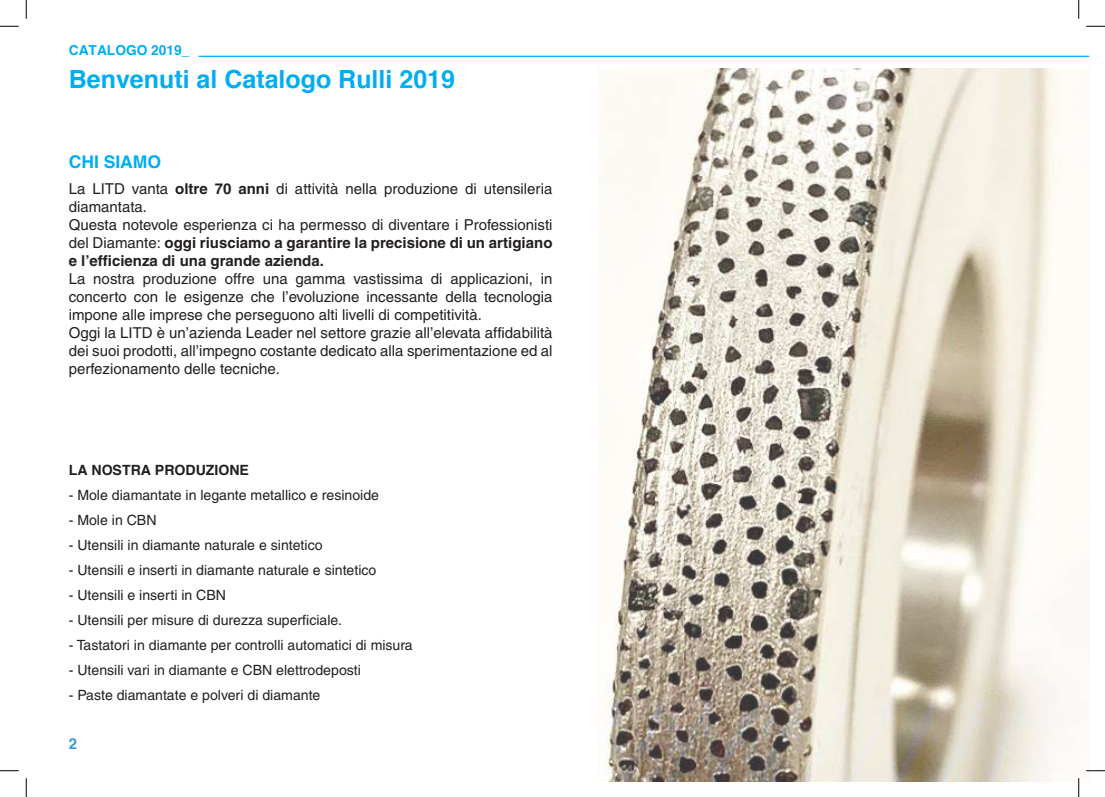
<style>
.page{position:relative;width:1105px;height:797px;background:#fff}
.page>*{position:absolute;margin:0;border:0;box-sizing:border-box;transform-origin:0 0}
.t1{font:700 25px "Helvetica";color:#00aeef}
.t2{font:700 17.5px "Helvetica";color:#00aeef}
.t3{font:15px/18px "Helvetica";color:#231f20}
.t4{font:700 15px/18px "Helvetica CE";color:#231f20}
.t5{font:700 15px "Helvetica";color:#379ad5}
.t6{font:14.12px "Helvetica";color:#231f20}
.t7{font:700 14.12px "Helvetica";color:#231f20}
.t8{font:700 13.75px "Helvetica";color:#00aeef}
.s1{font-family:"Helvetica CE";font-weight:700}
.s2{font-family:"Helvetica";font-weight:400}
</style>
<div class="page">
<img style="left:598px;top:69px;width:491px;height:712px">
<hr style="left:198px;top:56px;width:891px;height:1px;background:#00aeef">
<svg style="left:0;top:25px;width:19px;height:2px"></svg>
<svg style="left:1086px;top:25px;width:19px;height:2px"></svg>
<svg style="left:0;top:770px;width:19px;height:1px"></svg>
<svg style="left:1086px;top:770px;width:19px;height:1px"></svg>
<svg style="left:25px;top:0;width:2px;height:19px"></svg>
<svg style="left:25px;top:778px;width:2px;height:19px"></svg>
<svg style="left:1078px;top:0;width:1px;height:19px"></svg>
<svg style="left:1078px;top:778px;width:1px;height:19px"></svg>
<p class="t8" style="left:69px;top:45px;width:122px">CATALOGO 2019_</p>
<h1 class="t1" style="left:69px;top:69px;width:388px">Benvenuti al Catalogo Rulli 2019</h1>
<p class="t2" style="left:69px;top:155px;width:94px">CHI SIAMO</p>
<p class="t3" style="left:69px;top:179px;width:485px">La LITD vanta <span class="s1">oltre 70 anni</span> di attività nella produzione di utensileria diamantata.<br>Questa notevole esperienza ci ha permesso di diventare i Professionisti</p>
<p class="t4" style="left:69px;top:233px;width:485px"><span class="s2">del Diamante:</span> oggi riusciamo a garantire la precisione di un artigiano e l’efficienza di una grande azienda.</p>
<p class="t3" style="left:69px;top:269px;width:485px">La nostra produzione offre una gamma vastissima di applicazioni, in concerto con le esigenze che l’evoluzione incessante della tecnologia impone alle imprese che perseguono alti livelli di competitività.<br>Oggi la LITD è un’azienda Leader nel settore grazie all’elevata affidabilità dei suoi prodotti, all’impegno costante dedicato alla sperimentazione ed al perfezionamento delle tecniche.</p>
<p class="t7" style="left:69px;top:464px;width:182px">LA NOSTRA PRODUZIONE</p>
<p class="t6" style="left:69px;top:486px;width:312px">- Mole diamantate in legante metallico e resinoide</p>
<p class="t6" style="left:69px;top:511px;width:89px">- Mole in CBN</p>
<p class="t6" style="left:69px;top:536px;width:255px">- Utensili in diamante naturale e sintetico</p>
<p class="t6" style="left:69px;top:561px;width:309px">- Utensili e inserti in diamante naturale e sintetico</p>
<p class="t6" style="left:69px;top:586px;width:159px">- Utensili e inserti in CBN</p>
<p class="t6" style="left:69px;top:611px;width:275px">- Utensili per misure di durezza superficiale.</p>
<p class="t6" style="left:69px;top:636px;width:346px">- Tastatori in diamante per controlli automatici di misura</p>
<p class="t6" style="left:69px;top:661px;width:294px">- Utensili vari in diamante e CBN elettrodeposti</p>
<p class="t6" style="left:69px;top:686px;width:253px">- Paste diamantate e polveri di diamante</p>
<p class="t5" style="left:69px;top:737px;width:10px">2</p>
</div>
